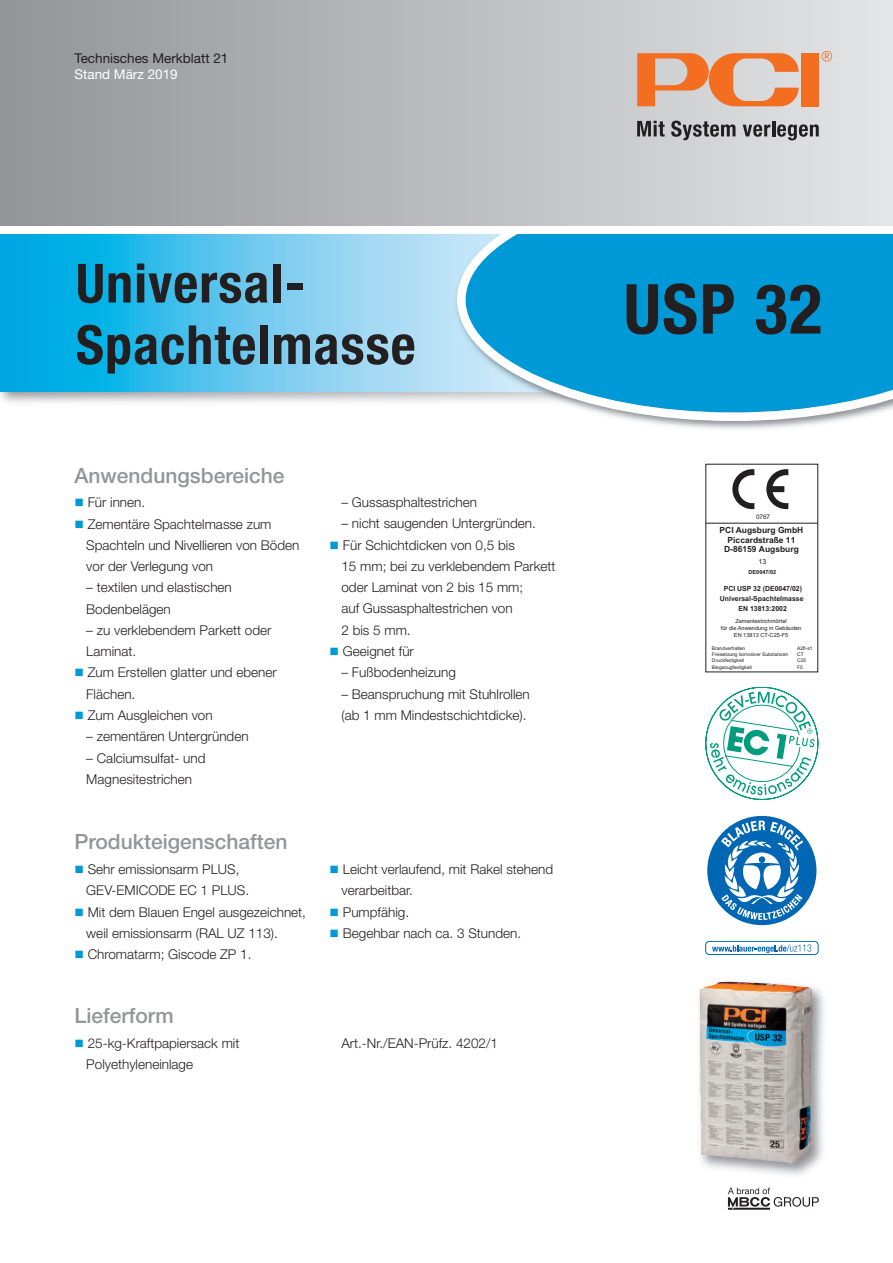
<style>
.page{position:relative;width:893px;height:1263px;background:#fff}
.page>*{position:absolute;margin:0;border:0;box-sizing:border-box;transform-origin:0 0}
.t1{font:700 condensed 69px "Helvetica Neue LT Pro";color:#231f20}
.t2{font:700 condensed 54px/61.5px "Helvetica Neue LT Pro";letter-spacing:.02em;color:#231f20}
.t3{font:500 21px "Helvetica Neue LT Pro";color:#939598}
.t4{font:300 13.5px/21.3px "Helvetica Neue LT Pro";color:#231f20}
.t5{font:13.5px "Helvetica Neue LT Pro";color:#231f20}
.t6{font:13.5px "Helvetica Neue LT Pro";color:#fff}
.t7{font:700 8.4px/9.1px "Arial";color:#231f20;text-align:center}
.t8{font:700 7.05px "Arial";color:#231f20}
.t9{font:7.05px "Arial";color:#231f20}
.t10{font:6.3px "Arial";color:#231f20}
.t11{font:5.7px/6.8px "Arial";color:#231f20;text-align:center}
.t12{font:700 5.7px "Arial";color:#231f20}
.t13{font:4.95px "Arial";color:#231f20}
.s1{color:#0099d8}
</style>
<div class="page">
<img style="left:0;top:391px;width:451px;height:12px">
<img style="left:0;top:234px;width:451px;height:157px">
<svg style="left:457px;top:234px;width:436px;height:187px;background:#27a7dc"></svg>
<img style="left:699px;top:981px;width:125px;height:194px">
<img style="left:700px;top:982px;width:52px;height:11px">
<hr style="left:706px;top:523px;width:112px;height:1px;background:#231f20">
<svg style="left:732px;top:469px;width:22px;height:40px"></svg>
<svg style="left:766px;top:469px;width:22px;height:40px"></svg>
<svg style="left:705px;top:687px;width:113px;height:113px"></svg>
<svg style="left:707px;top:816px;width:109px;height:109px"></svg>
<div style="left:705px;top:941px;width:113px;height:14px;border:1px solid #0166b3;border-radius:4px"></div>
<svg style="left:712px;top:944px;width:99px;height:9px"></svg>
<div style="left:0;top:0;width:893px;height:225px;background:linear-gradient(to right,#939498,#e4e5e6)"></div>
<svg style="left:637px;top:121px;width:28px;height:16px"></svg>
<svg style="left:671px;top:121px;width:64px;height:19px"></svg>
<svg style="left:743px;top:124px;width:27px;height:13px"></svg>
<hr style="left:772px;top:121px;width:3px;height:15px;background:#231f20">
<svg style="left:777px;top:124px;width:42px;height:16px"></svg>
<div style="left:801px;top:53px;width:18px;height:53px;background:#f36e21"></div>
<svg style="left:637px;top:53px;width:162px;height:53px;background:#e3a17b"></svg>
<svg style="left:821px;top:51px;width:11px;height:11px"></svg>
<svg style="left:728px;top:1187px;width:91px;height:23px"></svg>
<p class="t5" style="left:74px;top:53px;width:156px">Technisches Merkblatt 21</p>
<p class="t6" style="left:74px;top:69px;width:105px">Stand März 2019</p>
<h2 class="t2" style="left:76px;top:257px;width:341px">Universal-<br>Spachtelmasse</h2>
<h3 class="t3" style="left:74px;top:468px;width:212px">Anwendungsbereiche</h3>
<p class="t4" style="left:74px;top:493px;width:72px"><span class="s1">■</span> Für innen.</p>
<p class="t4" style="left:86px;top:514px;width:215px;text-indent:-12px"><span class="s1">■</span> Zementäre Spachtelmasse zum<br>Spachteln und Nivellieren von Böden vor der Verlegung von</p>
<p class="t4" style="left:86px;top:578px;width:147px">– textilen und elastischen<br>Bodenbelägen</p>
<p class="t4" style="left:86px;top:621px;width:187px">– zu verklebendem Parkett oder<br>Laminat.</p>
<p class="t4" style="left:86px;top:663px;width:192px;text-indent:-12px"><span class="s1">■</span> Zum Erstellen glatter und ebener<br>Flächen.</p>
<p class="t4" style="left:74px;top:706px;width:140px"><span class="s1">■</span> Zum Ausgleichen von</p>
<p class="t4" style="left:86px;top:727px;width:164px">– zementären Untergründen</p>
<p class="t4" style="left:86px;top:748px;width:121px">– Calciumsulfat- und<br>Magnesitestrichen</p>
<h3 class="t3" style="left:74px;top:834px;width:215px">Produkteigenschaften</h3>
<p class="t4" style="left:86px;top:860px;width:164px;text-indent:-12px"><span class="s1">■</span> Sehr emissionsarm PLUS,<br>GEV-EMICODE EC 1 PLUS.</p>
<p class="t4" style="left:86px;top:902px;width:221px;text-indent:-12px"><span class="s1">■</span> Mit dem Blauen Engel ausgezeichnet, weil emissionsarm (RAL UZ 113).</p>
<p class="t4" style="left:74px;top:945px;width:179px"><span class="s1">■</span> Chromatarm; Giscode ZP 1.</p>
<h3 class="t3" style="left:74px;top:1008px;width:101px">Lieferform</h3>
<p class="t4" style="left:341px;top:493px;width:137px">– Gussasphaltestrichen</p>
<p class="t4" style="left:341px;top:514px;width:196px">– nicht saugenden Untergründen.</p>
<p class="t4" style="left:341px;top:535px;width:216px;text-indent:-12px"><span class="s1">■</span> Für Schichtdicken von 0,5 bis<br>15 mm; bei zu verklebendem Parkett oder Laminat von 2 bis 15 mm;<br>auf Gussasphaltestrichen von<br>2 bis 5 mm.</p>
<p class="t4" style="left:330px;top:642px;width:86px"><span class="s1">■</span> Geeignet für</p>
<p class="t4" style="left:341px;top:663px;width:116px">– Fußbodenheizung</p>
<p class="t4" style="left:341px;top:684px;width:190px">– Beanspruchung mit Stuhlrollen (ab 1 mm Mindestschichtdicke).</p>
<p class="t4" style="left:341px;top:860px;width:213px;text-indent:-12px"><span class="s1">■</span> Leicht verlaufend, mit Rakel stehend verarbeitbar.</p>
<p class="t4" style="left:330px;top:902px;width:81px"><span class="s1">■</span> Pumpfähig.</p>
<p class="t4" style="left:330px;top:924px;width:193px"><span class="s1">■</span> Begehbar nach ca. 3 Stunden.</p>
<p class="t4" style="left:86px;top:1034px;width:155px;text-indent:-12px"><span class="s1">■</span> 25-kg-Kraftpapiersack mit<br>Polyethyleneinlage</p>
<p class="t4" style="left:341px;top:1034px;width:158px">Art.-Nr./EAN-Prüfz. 4202/1</p>
<h1 class="t1" style="left:624px;top:284px;width:200px">USP 32</h1>
<p class="t10" style="left:756px;top:513px;width:16px">0767</p>
<p class="t7" style="left:720px;top:526px;width:85px">PCI Augsburg GmbH<br>Piccardstraße 11<br>D-86159 Augsburg</p>
<p class="t9" style="left:758px;top:557px;width:9px">13</p>
<p class="t12" style="left:749px;top:568px;width:29px">DE0047/02</p>
<p class="t8" style="left:724px;top:583px;width:80px">PCI USP 32 (DE0047/02)</p>
<p class="t8" style="left:738px;top:604px;width:50px">EN 13813:2002</p>
<p class="t11" style="left:721px;top:618px;width:82px">Zementestrichmörtel<br>für die Anwendung in Gebäuden<br>EN 13813 CT-C25-F5</p>
<p class="t8" style="left:720px;top:593px;width:85px">Universal-Spachtelmasse</p>
<p class="t13" style="left:712px;top:645px;width:35px">Brandverhalten</p>
<p class="t13" style="left:797px;top:645px;width:17px">A2fl-s1</p>
<p class="t13" style="left:712px;top:651px;width:78px">Freisetzung korrosiver Substanzen</p>
<p class="t13" style="left:797px;top:651px;width:8px">CT</p>
<p class="t13" style="left:712px;top:657px;width:34px">Druckfestigkeit</p>
<p class="t13" style="left:797px;top:657px;width:11px">C25</p>
<p class="t13" style="left:712px;top:664px;width:42px">Biegezugfestigkeit</p>
<p class="t13" style="left:797px;top:664px;width:7px">F5</p>
</div>
